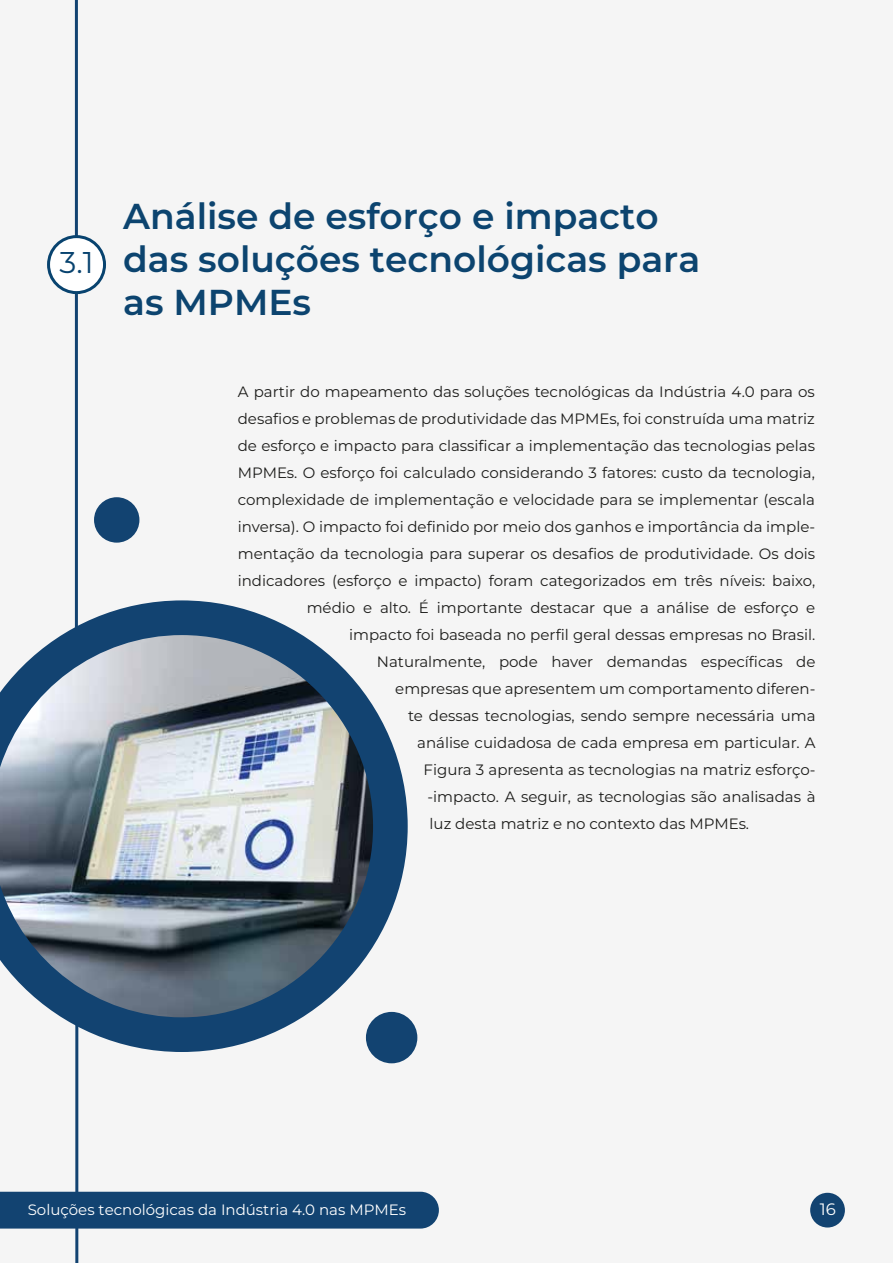
<style>
.page{position:relative;width:893px;height:1263px;background:#f5f5f5}
.page>*{position:absolute;margin:0;border:0;box-sizing:border-box;transform-origin:0 0}
.t1{font:600 36px/43.2px "Montserrat";color:#0c446f}
.t2{font:30px "Montserrat";color:#08436f}
.t3{font:16.5px "Montserrat";color:#fff}
.t4{font:15px "Montserrat";color:#1d1d1b}
.t5{font:15px "Montserrat";color:#fff}
</style>
<div class="page">
<svg style="left:61px;top:600px;width:347px;height:452px"></svg>
<div style="left:366px;top:1012px;width:51px;height:51px;background:#124371;border-radius:50%"></div>
<div style="left:94px;top:497px;width:45px;height:46px;background:#124371;border-radius:50%"></div>
<img style="left:0;top:635px;width:373px;height:382px">
<hr style="left:75px;top:0;width:3px;height:643px;background:#124371">
<div style="left:49px;top:237px;width:56px;height:56px;background:#fff;border-radius:50%"></div>
<div style="left:47px;top:235px;width:59px;height:59px;border:3px solid #08436f;border-radius:50%"></div>
<hr style="left:75px;top:1007px;width:3px;height:256px;background:#124371">
<div style="left:0;top:1192px;width:439px;height:36px;background:#124371"></div>
<div style="left:810px;top:1193px;width:35px;height:34px;background:#124371;border-radius:50%"></div>
<h2 class="t2" style="left:59px;top:243px;width:36px">3.1</h2>
<h1 class="t1" style="left:123px;top:193px;width:578px">Análise de esforço e impacto das soluções tecnológicas para as MPMEs</h1>
<p class="t4" style="left:238px;top:381px;width:579px">A partir do mapeamento das soluções tecnológicas da Indústria 4.0 para os</p>
<p class="t4" style="left:238px;top:408px;width:579px">desafios e problemas de produtividade das MPMEs, foi construída uma matriz</p>
<p class="t4" style="left:238px;top:435px;width:579px">de esforço e impacto para classificar a implementação das tecnologias pelas</p>
<p class="t4" style="left:238px;top:462px;width:579px">MPMEs. O esforço foi calculado considerando 3 fatores: custo da tecnologia,</p>
<p class="t4" style="left:238px;top:489px;width:579px">complexidade de implementação e velocidade para se implementar (escala</p>
<p class="t4" style="left:238px;top:516px;width:579px">inversa). O impacto foi definido por meio dos ganhos e importância da imple-</p>
<p class="t4" style="left:238px;top:543px;width:579px">mentação da tecnologia para superar os desafios de produtividade. Os dois</p>
<p class="t4" style="left:238px;top:570px;width:579px">indicadores (esforço e impacto) foram categorizados em três níveis: baixo,</p>
<p class="t4" style="left:307px;top:597px;width:510px">médio e alto. É importante destacar que a análise de esforço e</p>
<p class="t4" style="left:349px;top:624px;width:468px">impacto foi baseada no perfil geral dessas empresas no Brasil.</p>
<p class="t4" style="left:377px;top:651px;width:440px">Naturalmente, pode haver demandas específicas de</p>
<p class="t4" style="left:395px;top:678px;width:422px">empresas que apresentem um comportamento diferen-</p>
<p class="t4" style="left:408px;top:705px;width:409px">te dessas tecnologias, sendo sempre necessária uma</p>
<p class="t4" style="left:417px;top:732px;width:400px">análise cuidadosa de cada empresa em particular. A</p>
<p class="t4" style="left:424px;top:759px;width:394px">Figura 3 apresenta as tecnologias na matriz esforço-</p>
<p class="t4" style="left:427px;top:786px;width:390px">-impacto. A seguir, as tecnologias são analisadas à</p>
<p class="t4" style="left:430px;top:813px;width:321px">luz desta matriz e no contexto das MPMEs.</p>
<p class="t5" style="left:28px;top:1199px;width:380px">Soluções tecnológicas da Indústria 4.0 nas MPMEs</p>
<p class="t3" style="left:820px;top:1198px;width:18px">16</p>
</div>
